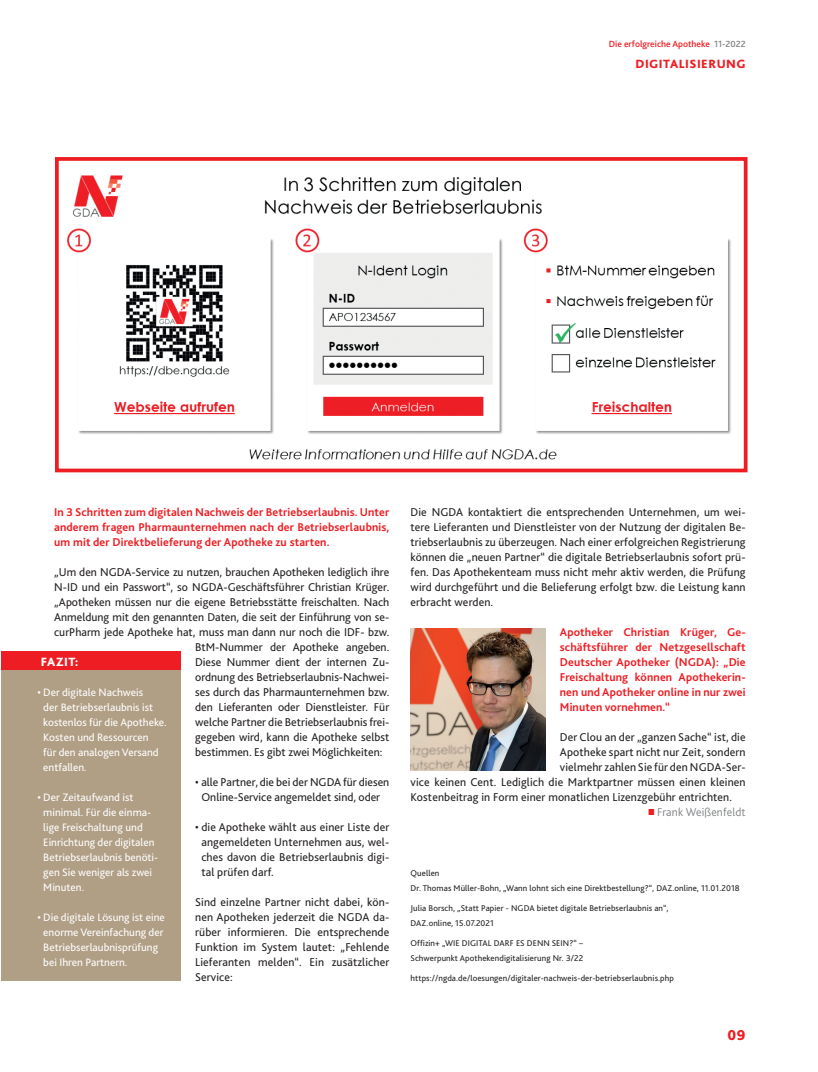
<style>
.page{position:relative;width:818px;height:1072px;background:#fff}
.page>*{position:absolute;margin:0;border:0;box-sizing:border-box;transform-origin:0 0}
.t1{font:800 15px "Bliss 2";color:#ee1d23}
.t2{font:800 12.5px "Bliss 2";letter-spacing:.04em;color:#ee1d23}
.t3{font:800 12.5px "Bliss 2";letter-spacing:.04em;color:#fff}
.t4{font:11.88px/15px "Bliss 2";color:#231f20;text-align:justify}
.t5{font:700 11.88px/15px "Bliss 2";letter-spacing:.01em;color:#ee1d23;text-align:justify}
.t6{font:300 11.88px "Bliss 2";letter-spacing:.01em;color:#808285}
.t7{font:11.25px/15px "Bliss 2";color:#fff}
.t8{font:500 9.38px "Bliss 2";color:#ee1d23}
.t9{font:8.75px/15px "Bliss 2";letter-spacing:.01em;color:#231f20}
.s1{color:#808285}
.s2{color:#ee1d23}
</style>
<div class="page">
<img style="left:410px;top:628px;width:135px;height:142px">
<img style="left:67px;top:175px;width:664px;height:285px">
<div style="left:55px;top:157px;width:692px;height:315px;border:4px solid #ee1d23"></div>
<div style="left:2px;top:650px;width:179px;height:19px;background:#ee1d23"></div>
<div style="left:2px;top:670px;width:179px;height:310px;background:#b09e85"></div>
<p class="t8" style="left:608px;top:39px;width:138px">Die erfolgreiche Apotheke <span class="s1">11-2022</span></p>
<p class="t2" style="left:635px;top:56px;width:112px">DIGITALISIERUNG</p>
<p class="t5" style="left:54px;top:503px;width:336px">In 3 Schritten zum digitalen Nachweis der Betriebserlaubnis. Unter anderem fragen Pharmaunternehmen nach der Betriebserlaubnis, um mit der Direktbelieferung der Apotheke zu starten.</p>
<p class="t4" style="left:54px;top:563px;width:336px">„Um den NGDA-Service zu nutzen, brauchen Apotheken lediglich ihre</p>
<p class="t4" style="left:54px;top:578px;width:336px">N-ID und ein Passwort“, so NGDA-Geschäftsführer Christian Krüger.</p>
<p class="t4" style="left:54px;top:593px;width:336px">„Apotheken müssen nur die eigene Betriebsstätte freischalten. Nach</p>
<p class="t4" style="left:54px;top:608px;width:336px">Anmeldung mit den genannten Daten, die seit der Einführung von se-</p>
<p class="t4" style="left:54px;top:623px;width:336px">curPharm jede Apotheke hat, muss man dann nur noch die IDF- bzw.</p>
<p class="t4" style="left:195px;top:638px;width:195px">BtM-Nummer der Apotheke angeben.</p>
<p class="t4" style="left:195px;top:653px;width:195px">Diese Nummer dient der internen Zu-</p>
<p class="t4" style="left:195px;top:668px;width:195px">ordnung des Betriebserlaubnis-Nachwei-</p>
<p class="t4" style="left:195px;top:683px;width:195px">ses durch das Pharmaunternehmen bzw.</p>
<p class="t4" style="left:195px;top:698px;width:195px">den Lieferanten oder Dienstleister. Für</p>
<p class="t4" style="left:195px;top:713px;width:195px">welche Partner die Betriebserlaubnis frei-</p>
<p class="t4" style="left:195px;top:728px;width:196px">gegeben wird, kann die Apotheke selbst</p>
<p class="t4" style="left:195px;top:743px;width:189px">bestimmen. Es gibt zwei Möglichkeiten:</p>
<p class="t4" style="left:195px;top:773px;width:195px;text-align:center">• alle Partner, die bei der NGDA für diesen<br>Online-Service angemeldet sind, oder</p>
<p class="t4" style="left:201px;top:818px;width:189px;text-indent:-6px">• die Apotheke wählt aus einer Liste der angemeldeten Unternehmen aus, wel&shy;ches davon die Betriebserlaubnis digi&shy;tal prüfen darf.</p>
<p class="t4" style="left:195px;top:893px;width:196px">Sind einzelne Partner nicht dabei, kön&shy;nen Apotheken jederzeit die NGDA da&shy;rüber informieren. Die entsprechende Funktion im System lautet: „Fehlende Lieferanten melden“. Ein zusätzlicher Service:</p>
<p class="t3" style="left:41px;top:653px;width:39px">FAZIT:</p>
<p class="t7" style="left:43px;top:684px;width:125px;text-indent:-6px">• Der digitale Nachweis<br>der Betriebserlaubnis ist kostenlos für die Apotheke.<br>Kosten und Ressourcen<br>für den analogen Versand entfallen.</p>
<p class="t7" style="left:43px;top:789px;width:116px;text-indent:-6px">• Der Zeitaufwand ist minimal. Für die einma&shy;lige Freischaltung und<br>Einrichtung der digitalen<br>Betriebserlaubnis benöti&shy;gen Sie weniger als zwei<br>Minuten.</p>
<p class="t7" style="left:43px;top:909px;width:123px;text-indent:-6px">• Die digitale Lösung ist eine enorme Vereinfachung der<br>Betriebserlaubnisprüfung bei Ihren Partnern.</p>
<p class="t4" style="left:410px;top:503px;width:336px">Die NGDA kontaktiert die entsprechenden Unternehmen, um wei&shy;tere Lieferanten und Dienstleister von der Nutzung der digitalen Be&shy;triebserlaubnis zu überzeugen. Nach einer erfolgreichen Registrierung können die „neuen Partner“ die digitale Betriebserlaubnis sofort prü&shy;fen. Das Apothekenteam muss nicht mehr aktiv werden, die Prüfung wird durchgeführt und die Belieferung erfolgt bzw. die Leistung kann erbracht werden.</p>
<p class="t5" style="left:559px;top:623px;width:187px">Apotheker Christian Krüger, Ge&shy;schäftsführer der Netzgesellschaft Deutscher Apotheker (NGDA): „Die Freischaltung können Apothekerin&shy;nen und Apotheker online in nur zwei Minuten vornehmen.“</p>
<p class="t4" style="left:559px;top:728px;width:187px">Der Clou an der „ganzen Sache“ ist, die</p>
<p class="t4" style="left:559px;top:743px;width:187px">Apotheke spart nicht nur Zeit, sondern</p>
<p class="t4" style="left:559px;top:758px;width:187px">vielmehr zahlen Sie für den NGDA-Ser-</p>
<p class="t4" style="left:410px;top:773px;width:336px">vice keinen Cent. Lediglich die Marktpartner müssen einen kleinen</p>
<p class="t4" style="left:410px;top:788px;width:323px">Kostenbeitrag in Form einer monatlichen Lizenzgebühr entrichten.</p>
<p class="t6" style="left:648px;top:804px;width:99px"><span class="s2">■</span> Frank Weißenfeldt</p>
<p class="t9" style="left:410px;top:864px;width:330px">Quellen<br>Dr. Thomas Müller-Bohn, „Wann lohnt sich eine Direktbestellung?“, DAZ.online, 11.01.2018</p>
<p class="t9" style="left:410px;top:899px;width:259px">Julia Borsch, „Statt Papier - NGDA bietet digitale Betriebserlaubnis an“,<br>DAZ.online, 15.07.2021</p>
<p class="t9" style="left:410px;top:934px;width:174px">Offizin+ „WIE DIGITAL DARF ES DENN SEIN?“ –<br>Schwerpunkt Apothekendigitalisierung Nr. 3/22</p>
<p class="t9" style="left:410px;top:969px;width:265px">https://ngda.de/loesungen/digitaler-nachweis-der-betriebserlaubnis.php</p>
<p class="t1" style="left:727px;top:1024px;width:20px">09</p>
</div>
